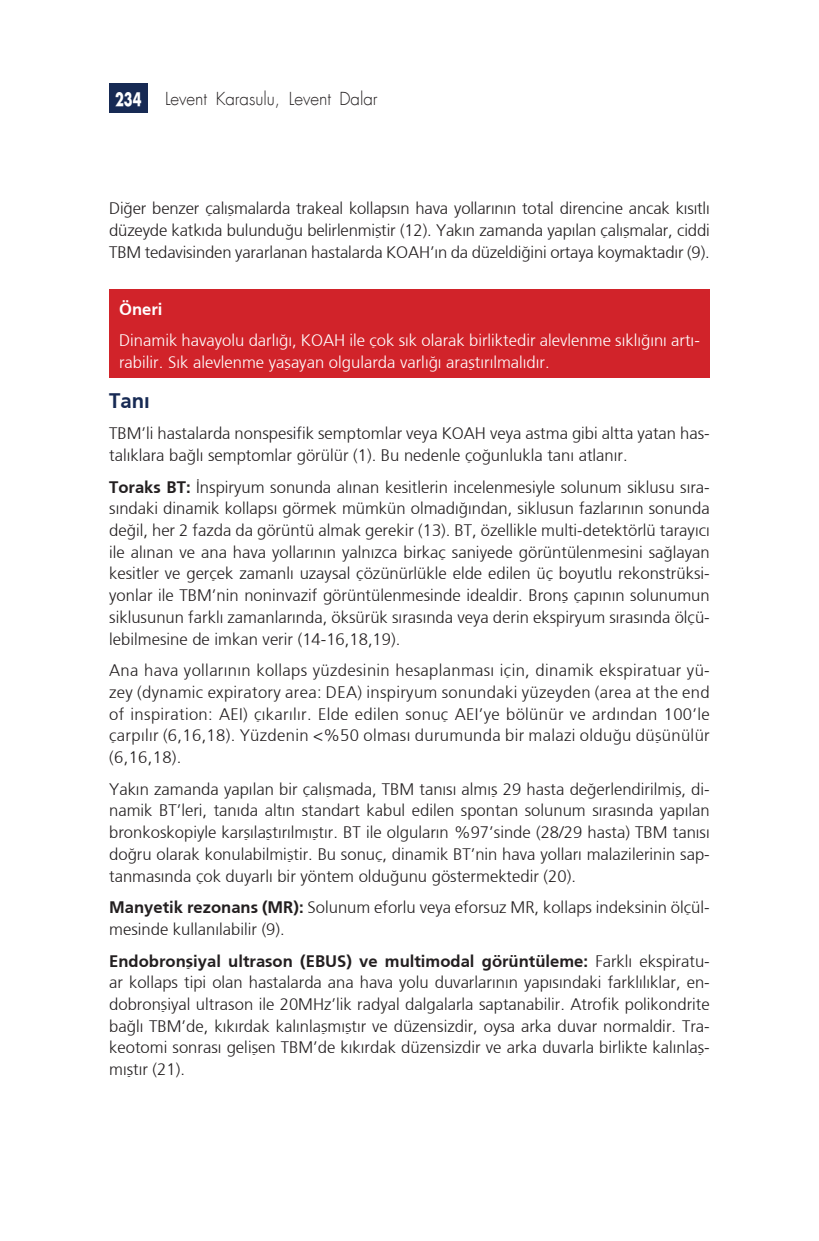
<style>
.page{position:relative;width:819px;height:1241px;background:#fff}
.page>*{position:absolute;margin:0;border:0;box-sizing:border-box;transform-origin:0 0}
.t1{font:700 21px "Frutiger";color:#172a54}
.t2{font:700 17.85px "Futura";color:#fff;scale:.72 1}
.t3{font:300 17.5px "Futura";color:#231f20}
.t4{font:300 16.62px/21.7px "Frutiger";color:#231f20;text-align:justify}
.t5{font:300 16.62px/31.7px "Frutiger";color:#fff}
.s1{font-weight:700}
</style>
<div class="page">
<div style="left:109px;top:83px;width:39px;height:30px;background:#172a54"></div>
<div style="left:109px;top:289px;width:600px;height:89px;background:#d1232a"></div>
<p class="t2" style="left:115px;top:86px;width:38px">234</p>
<p class="t3" style="left:165px;top:87px;width:214px">Levent Karasulu, Levent Dalar</p>
<p class="t4" style="left:109px;top:197px;width:602px">Diğer benzer çalışmalarda trakeal kollapsın hava yollarının total direncine ancak kısıtlı düzeyde katkıda bulunduğu belirlenmiştir (12). Yakın zamanda yapılan çalışmalar, ciddi TBM tedavisinden yararlanan hastalarda KOAH’ın da düzeldiğini ortaya koymaktadır (9).</p>
<p class="t5" style="left:119px;top:293px;width:582px"><span class="s1">Öneri<br></span>Dinamik havayolu darlığı, KOAH ile çok sık olarak birliktedir alevlenme sıklığını artı-</p>
<p class="t5" style="left:119px;top:346px;width:432px">rabilir. Sık alevlenme yaşayan olgularda varlığı araştırılmalıdır.</p>
<p class="t1" style="left:109px;top:387px;width:42px">Tanı</p>
<p class="t4" style="left:109px;top:422px;width:602px">TBM’li hastalarda nonspesifik semptomlar veya KOAH veya astma gibi altta yatan has&shy;talıklara bağlı semptomlar görülür (1). Bu nedenle çoğunlukla tanı atlanır.</p>
<p class="t4" style="left:109px;top:476px;width:602px"><span class="s1">Toraks BT:</span> İnspiryum sonunda alınan kesitlerin incelenmesiyle solunum siklusu sıra&shy;sındaki dinamik kollapsı görmek mümkün olmadığından, siklusun fazlarının sonunda değil, her 2 fazda da görüntü almak gerekir (13). BT, özellikle multi-detektörlü tarayıcı ile alınan ve ana hava yollarının yalnızca birkaç saniyede görüntülenmesini sağlayan kesitler ve gerçek zamanlı uzaysal çözünürlükle elde edilen üç boyutlu rekonstrüksi&shy;yonlar ile TBM’nin noninvazif görüntülenmesinde idealdir. Bronş çapının solunumun siklusunun farklı zamanlarında, öksürük sırasında veya derin ekspiryum sırasında ölçü&shy;lebilmesine de imkan verir (14-16,18,19).</p>
<p class="t4" style="left:109px;top:659px;width:602px">Ana hava yollarının kollaps yüzdesinin hesaplanması için, dinamik ekspiratuar yü&shy;zey (dynamic expiratory area: DEA) inspiryum sonundaki yüzeyden (area at the end of inspiration: AEI) çıkarılır. Elde edilen sonuç AEI’ye bölünür ve ardından 100’le çarpılır (6,16,18). Yüzdenin &lt;%50 olması durumunda bir malazi olduğu düşünülür (6,16,18).</p>
<p class="t4" style="left:109px;top:778px;width:602px">Yakın zamanda yapılan bir çalışmada, TBM tanısı almış 29 hasta değerlendirilmiş, di&shy;namik BT’leri, tanıda altın standart kabul edilen spontan solunum sırasında yapılan bronkoskopiyle karşılaştırılmıştır. BT ile olguların %97’sinde (28/29 hasta) TBM tanısı doğru olarak konulabilmiştir. Bu sonuç, dinamik BT’nin hava yolları malazilerinin sap&shy;tanmasında çok duyarlı bir yöntem olduğunu göstermektedir (20).</p>
<p class="t4" style="left:109px;top:896px;width:602px"><span class="s1">Manyetik rezonans (MR):</span> Solunum eforlu veya eforsuz MR, kollaps indeksinin ölçül&shy;mesinde kullanılabilir (9).</p>
<p class="t4" style="left:109px;top:949px;width:602px"><span class="s1">Endobronşiyal ultrason (EBUS) ve multimodal görüntüleme:</span> Farklı ekspiratu&shy;ar kollaps tipi olan hastalarda ana hava yolu duvarlarının yapısındaki farklılıklar, en&shy;dobronşiyal ultrason ile 20MHz’lik radyal dalgalarla saptanabilir. Atrofik polikondrite bağlı TBM’de, kıkırdak kalınlaşmıştır ve düzensizdir, oysa arka duvar normaldir. Tra&shy;keotomi sonrası gelişen TBM’de kıkırdak düzensizdir ve arka duvarla birlikte kalınlaş&shy;mıştır (21).</p>
</div>
